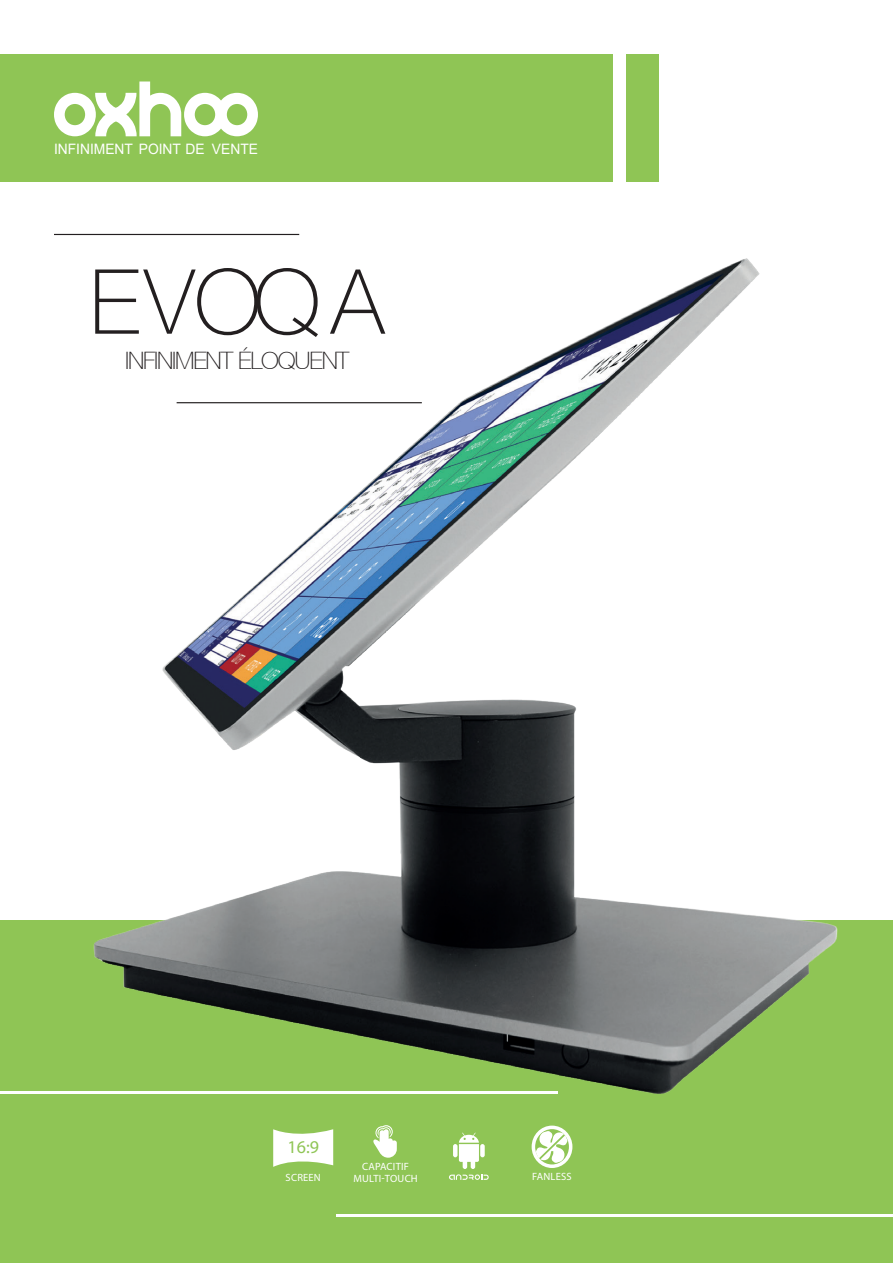
<style>
.page{position:relative;width:893px;height:1263px;background:#fff}
.page>*{position:absolute;margin:0;border:0;box-sizing:border-box;transform-origin:0 0}
.t1{font:100 89.85px "Helvetica 35";color:#231f20}
.t2{font:100 24px "Helvetica 35";letter-spacing:-.05em;color:#231f20}
.t3{font:18px "Myriad Pro";color:#8fc555}
.t4{font:14.4px "Arial";color:#fff;scale:.96 1}
.t5{font:10.5px "Myriad Pro";letter-spacing:.02em;color:#fff}
</style>
<div class="page">
<div style="left:0;top:921px;width:893px;height:342px;background:#8fc555"></div>
<img style="left:12px;top:233px;width:881px;height:861px">
<svg style="left:273px;top:1129px;width:60px;height:38px"></svg>
<div style="left:0;top:54px;width:612px;height:128px;background:#8fc555"></div>
<hr style="left:54px;top:234px;width:245px;height:1px;background:#231f20">
<hr style="left:177px;top:402px;width:245px;height:1px;background:#231f20">
<hr style="left:0;top:1092px;width:557px;height:2px;background:#fff">
<hr style="left:336px;top:1214px;width:557px;height:2px;background:#fff">
<div style="left:627px;top:54px;width:32px;height:128px;background:#8fc555"></div>
<svg style="left:54px;top:81px;width:204px;height:55px"></svg>
<div style="left:532px;top:1125px;width:40px;height:43px;border:4px solid #fff;border-radius:50%"></div>
<svg style="left:536px;top:1131px;width:31px;height:32px"></svg>
<svg style="left:373px;top:1125px;width:24px;height:33px"></svg>
<svg style="left:449px;top:1132px;width:40px;height:48px"></svg>
<h3 class="t4" style="left:54px;top:139px;width:214px">INFINIMENT POINT DE VENTE</h3>
<h1 class="t1" style="left:90px;top:250px;width:296px">EVOQ A</h1>
<h2 class="t2" style="left:125px;top:346px;width:225px">INFINIMENT ÉLOQUENT</h2>
<h3 class="t3" style="left:288px;top:1136px;width:33px">16:9</h3>
<p class="t5" style="left:362px;top:1160px;width:48px">CAPACITIF</p>
<p class="t5" style="left:286px;top:1171px;width:37px">SCREEN</p>
<p class="t5" style="left:353px;top:1172px;width:66px">MULTI-TOUCH</p>
<p class="t5" style="left:532px;top:1170px;width:41px">FANLESS</p>
</div>
